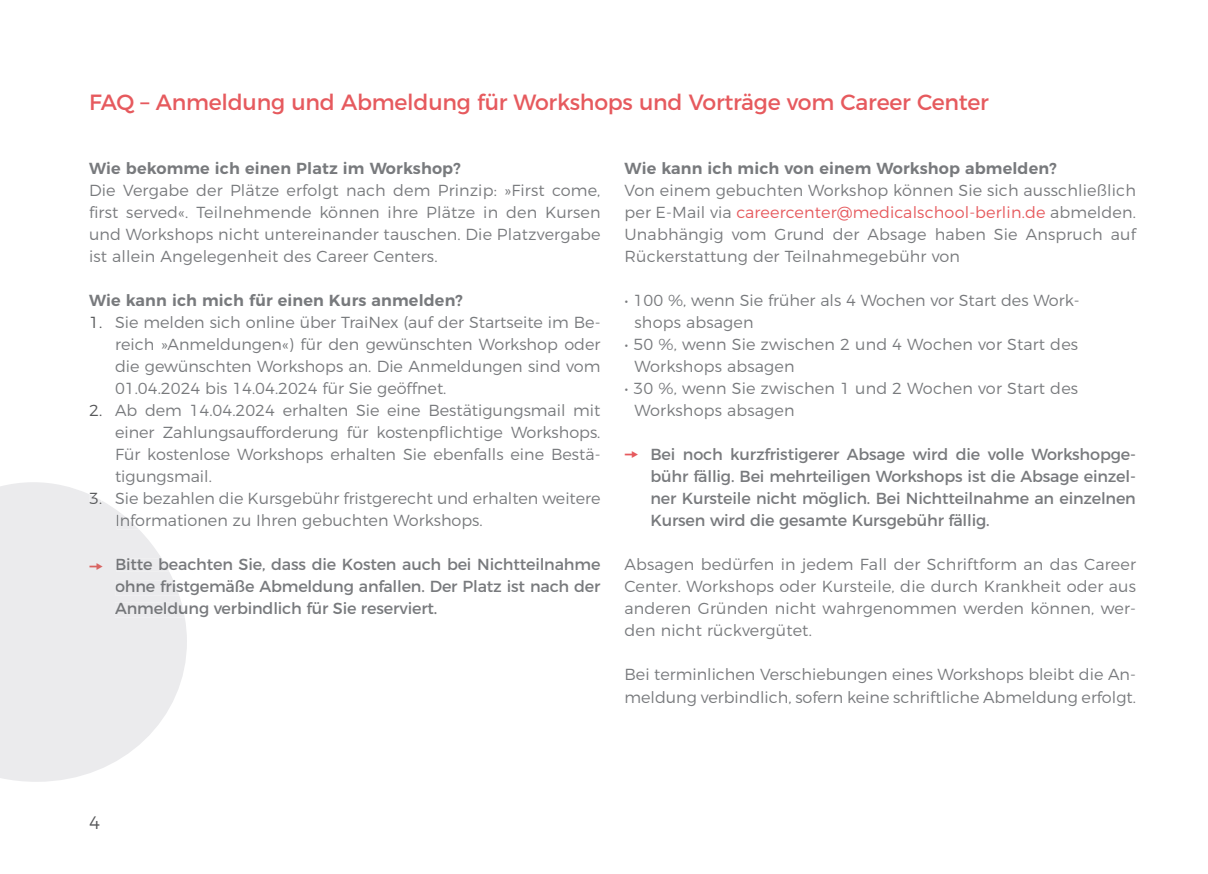
<style>
.page{position:relative;width:1208px;height:874px;background:#fff}
.page>*{position:absolute;margin:0;border:0;box-sizing:border-box;transform-origin:0 0}
.t1{font:22px "Montserrat";letter-spacing:-.01em;color:#e65a5e}
.t2{font:300 18px "Montserrat";color:#57585a}
.t3{font:300 16px/22px "Montserrat";color:#787a7d}
.t4{font:16px/22px "Montserrat";letter-spacing:-.01em;color:#787a7d;text-align:justify}
.t5{font:16px/22px "Montserrat";letter-spacing:-.01em;color:#75777a;text-align:justify}
.t6{font:600 16px "Montserrat";letter-spacing:.01em;color:#787a7d}
.t7{font:300 16px "Montserrat";color:#75777a}
.t8{font:300 16px "Montserrat";color:#57585a}
.s1{color:#e65a5e}
</style>
<div class="page">
<svg style="left:0;top:482px;width:187px;height:299px;fill:#ebebed"></svg>
<svg style="left:117px;top:514px;width:22px;height:15px"></svg>
<svg style="left:116px;top:558px;width:53px;height:13px"></svg>
<svg style="left:116px;top:580px;width:63px;height:15px"></svg>
<svg style="left:115px;top:602px;width:70px;height:15px"></svg>
<svg style="left:89px;top:494px;width:12px;height:9px"></svg>
<svg style="left:90px;top:562px;width:13px;height:7px"></svg>
<h1 class="t1" style="left:89px;top:85px;width:901px">FAQ – Anmeldung und Abmeldung für Workshops und Vorträge vom Career Center</h1>
<p class="t6" style="left:89px;top:155px;width:373px">Wie bekomme ich einen Platz im Workshop?</p>
<p class="t3" style="left:89px;top:178px;width:513px;text-align:justify">Die Vergabe der Plätze erfolgt nach dem Prinzip: »First come, first served«. Teilnehmende können ihre Plätze in den Kursen und Workshops nicht untereinander tauschen. Die Platzvergabe ist allein Angelegenheit des Career Centers.</p>
<p class="t6" style="left:89px;top:287px;width:375px">Wie kann ich mich für einen Kurs anmelden?</p>
<p class="t3" style="left:115px;top:310px;width:487px">Sie melden sich online über TraiNex (auf der Startseite im Be&shy;reich »Anmeldungen«) für den gewünschten Workshop oder die gewünschten Workshops an. Die Anmeldungen sind vom 01.04.2024 bis 14.04.2024 für Sie geöffnet.<br>Ab dem 14.04.2024 erhalten Sie eine Bestätigungsmail mit einer Zahlungsaufforderung für kostenpflichtige Workshops.<br>Für kostenlose Workshops erhalten Sie ebenfalls eine Bestä&shy;tigungsmail.<br>Sie bezahlen die Kursgebühr fristgerecht und erhalten weitere</p>
<p class="t8" style="left:89px;top:309px;width:15px">1.</p>
<p class="t8" style="left:89px;top:397px;width:15px">2.</p>
<p class="t8" style="left:89px;top:485px;width:15px">3.</p>
<p class="t7" style="left:115px;top:508px;width:369px">Informationen zu Ihren gebuchten Workshops.</p>
<p class="t5" style="left:115px;top:552px;width:487px">Bitte beachten Sie, dass die Kosten auch bei Nichtteilnahme ohne fristgemäße Abmeldung anfallen. Der Platz ist nach der Anmeldung verbindlich für Sie reserviert.</p>
<p class="t6" style="left:624px;top:155px;width:434px">Wie kann ich mich von einem Workshop abmelden?</p>
<p class="t3" style="left:624px;top:178px;width:513px;text-align:justify">Von einem gebuchten Workshop können Sie sich ausschließlich per E-Mail via <span class="s1">careercenter@medicalschool-berlin.de</span> abmelden.<br>Unabhängig vom Grund der Absage haben Sie Anspruch auf Rückerstattung der Teilnahmegebühr von</p>
<p class="t3" style="left:634px;top:288px;width:447px;text-indent:-10px">• 100 %, wenn Sie früher als 4 Wochen vor Start des Work&shy;shops absagen</p>
<p class="t3" style="left:634px;top:332px;width:445px;text-indent:-10px">• 50 %, wenn Sie zwischen 2 und 4 Wochen vor Start des<br>Workshops absagen</p>
<p class="t3" style="left:634px;top:376px;width:445px;text-indent:-10px">• 30 %, wenn Sie zwischen 1 und 2 Wochen vor Start des<br>Workshops absagen</p>
<p class="t4" style="left:650px;top:442px;width:487px">Bei noch kurzfristigerer Absage wird die volle Workshopge&shy;bühr fällig. Bei mehrteiligen Workshops ist die Absage einzel&shy;ner Kursteile nicht möglich. Bei Nichtteilnahme an einzelnen Kursen wird die gesamte Kursgebühr fällig.</p>
<p class="t3" style="left:624px;top:552px;width:513px;text-align:justify">Absagen bedürfen in jedem Fall der Schriftform an das Career Center. Workshops oder Kursteile, die durch Krankheit oder aus anderen Gründen nicht wahrgenommen werden können, wer&shy;den nicht rückvergütet.</p>
<p class="t3" style="left:624px;top:662px;width:513px">Bei terminlichen Verschiebungen eines Workshops bleibt die An&shy;meldung verbindlich, sofern keine schriftliche Abmeldung erfolgt.</p>
<p class="t2" style="left:89px;top:808px;width:13px">4</p>
</div>
